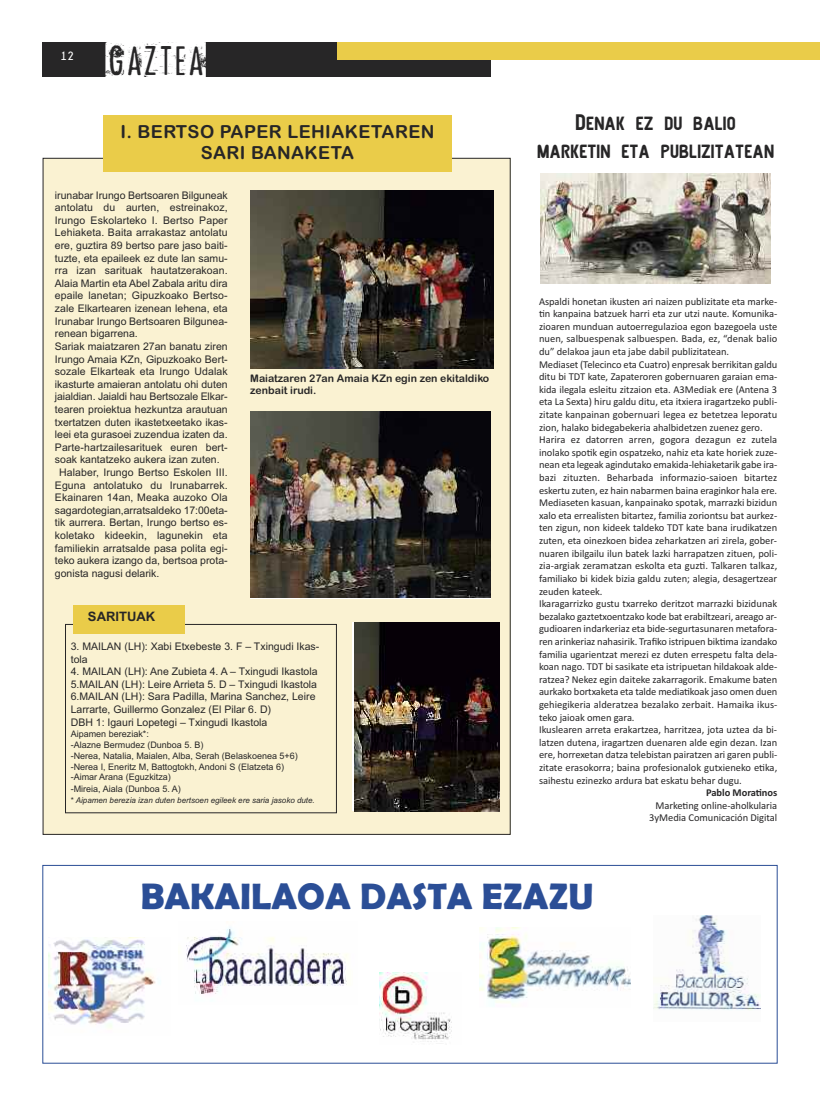
<style>
.page{position:relative;width:820px;height:1106px;background:#fff}
.page>*{position:absolute;margin:0;border:0;box-sizing:border-box;transform-origin:0 0}
.t1{font:40px "Punk Rock Show";color:#fff}
.t2{font:700 37px "Berlin Sans FB Demi";color:#2b4e96}
.t3{font:23px/27.6px "Joystick";color:#272627;text-align:center}
.t4{font:18px/21.6px "Arial Rounded MT Bold";letter-spacing:.025em;color:#272627;text-align:center}
.t5{font:700 13px "Arial";color:#272627}
.t6{font:700 12px "Champagne&Limousines";color:#fff}
.t7{font:10.5px/12.6px "Calibri";letter-spacing:-.005em;color:#272627}
.t8{font:10.5px/12.6px "Arial";color:#272627}
.t9{font:10.5px/12.6px "Arial Rounded MT Bold";color:#272627}
.t10{font:700 10.5px "Calibri";letter-spacing:-.005em;color:#272627}
.t11{font:9px/10.8px "Arial";color:#272627}
.t12{font:italic 8px "Arial";color:#272627}
</style>
<div class="page">
<div style="left:43px;top:43px;width:447px;height:34px;background:#272627"></div>
<div style="left:337px;top:42px;width:482px;height:17px;background:#eacc49"></div>
<img style="left:540px;top:174px;width:229px;height:110px">
<div style="left:43px;top:865px;width:734px;height:198px;border:1px solid #2b4e96"></div>
<img style="left:186px;top:927px;width:162px;height:67px">
<img style="left:379px;top:972px;width:73px;height:70px">
<img style="left:479px;top:927px;width:151px;height:79px">
<img style="left:653px;top:915px;width:107px;height:95px">
<img style="left:49px;top:937px;width:107px;height:92px">
<div style="left:43px;top:158px;width:467px;height:676px;background:#faf2d2"></div>
<div style="left:103px;top:116px;width:348px;height:56px;background:#eacc49"></div>
<img style="left:250px;top:191px;width:243px;height:178px">
<img style="left:354px;top:622px;width:145px;height:189px">
<div style="left:65px;top:624px;width:271px;height:189px;border:1px solid #272627"></div>
<div style="left:73px;top:605px;width:112px;height:28px;background:#eacc49"></div>
<img style="left:250px;top:411px;width:240px;height:187px">
<p class="t6" style="left:61px;top:49px;width:15px">12</p>
<h1 class="t1" style="left:108px;top:36px;width:98px">GAZTEA</h1>
<h3 class="t4" style="left:120px;top:121px;width:315px">I. BERTSO PAPER LEHIAKETAREN<br>SARI BANAKETA</h3>
<p class="t8" style="left:55px;top:189px;width:174px">irunabar Irungo Bertsoaren Bilguneak</p>
<p class="t8" style="left:55px;top:201px;width:174px">antolatu du aurten, estreinakoz,</p>
<p class="t8" style="left:55px;top:214px;width:174px">Irungo Eskolarteko I. Bertso Paper</p>
<p class="t8" style="left:55px;top:226px;width:174px">Lehiaketa. Baita arrakastaz antolatu</p>
<p class="t8" style="left:55px;top:239px;width:174px">ere, guztira 89 bertso pare jaso baiti-</p>
<p class="t8" style="left:55px;top:252px;width:174px">tuzte, eta epaileek ez dute lan samu-</p>
<p class="t8" style="left:55px;top:264px;width:174px">rra izan sarituak hautatzerakoan.</p>
<p class="t8" style="left:55px;top:277px;width:174px">Alaia Martin eta Abel Zabala aritu dira</p>
<p class="t8" style="left:55px;top:289px;width:174px">epaile lanetan; Gipuzkoako Bertso-</p>
<p class="t8" style="left:55px;top:302px;width:174px">zale Elkartearen izenean lehena, eta</p>
<p class="t8" style="left:55px;top:315px;width:174px">Irunabar Irungo Bertsoaren Bilgunea-</p>
<p class="t8" style="left:55px;top:327px;width:84px">renean bigarrena.</p>
<p class="t8" style="left:55px;top:340px;width:174px">Sariak maiatzaren 27an banatu ziren</p>
<p class="t8" style="left:55px;top:352px;width:174px">Irungo Amaia KZn, Gipuzkoako Bert-</p>
<p class="t8" style="left:55px;top:365px;width:174px">sozale Elkarteak eta Irungo Udalak</p>
<p class="t8" style="left:55px;top:378px;width:174px">ikasturte amaieran antolatu ohi duten</p>
<p class="t8" style="left:55px;top:390px;width:174px">jaialdian. Jaialdi hau Bertsozale Elkar-</p>
<p class="t8" style="left:55px;top:403px;width:174px">tearen proiektua hezkuntza arautuan</p>
<p class="t8" style="left:55px;top:415px;width:174px">txertatzen duten ikastetxeetako ikas-</p>
<p class="t8" style="left:55px;top:428px;width:174px">leei eta gurasoei zuzendua izaten da.</p>
<p class="t8" style="left:55px;top:441px;width:174px">Parte-hartzailesarituek euren bert-</p>
<p class="t8" style="left:55px;top:453px;width:166px">soak kantatzeko aukera izan zuten.</p>
<p class="t8" style="left:59px;top:466px;width:170px">Halaber, Irungo Bertso Eskolen III.</p>
<p class="t8" style="left:55px;top:478px;width:174px">Eguna antolatuko du Irunabarrek.</p>
<p class="t8" style="left:55px;top:491px;width:174px">Ekainaren 14an, Meaka auzoko Ola</p>
<p class="t8" style="left:55px;top:504px;width:174px">sagardotegian,arratsaldeko 17:00eta-</p>
<p class="t8" style="left:55px;top:516px;width:174px">tik aurrera. Bertan, Irungo bertso es-</p>
<p class="t8" style="left:55px;top:529px;width:174px">koletako kideekin, lagunekin eta</p>
<p class="t8" style="left:55px;top:541px;width:174px">familiekin arratsalde pasa polita egi-</p>
<p class="t8" style="left:55px;top:554px;width:174px">teko aukera izango da, bertsoa prota-</p>
<p class="t8" style="left:55px;top:567px;width:106px">gonista nagusi delarik.</p>
<p class="t5" style="left:88px;top:609px;width:69px">SARITUAK</p>
<p class="t9" style="left:250px;top:371px;width:240px">Maiatzaren 27an Amaia KZn egin zen ekitaldiko zenbait irudi.</p>
<p class="t8" style="left:71px;top:640px;width:250px">3. MAILAN (LH): Xabi Etxebeste 3. F – Txingudi Ikas&shy;tola</p>
<p class="t8" style="left:71px;top:665px;width:248px">4. MAILAN (LH): Ane Zubieta 4. A – Txingudi Ikastola 5.MAILAN (LH): Leire Arrieta 5. D – Txingudi Ikastola 6.MAILAN (LH): Sara Padilla, Marina Sanchez, Leire Larrarte, Guillermo Gonzalez (El Pilar 6. D)<br>DBH 1: Igauri Lopetegi – Txingudi Ikastola</p>
<p class="t11" style="left:71px;top:728px;width:228px">Aipamen bereziak*:<br>-Alazne Bermudez (Dunboa 5. B)<br>-Nerea, Natalia, Maialen, Alba, Serah (Belaskoenea 5+6) -Nerea I, Eneritz M, Battogtokh, Andoni S (Elatzeta 6) -Aimar Arana (Eguzkitza)</p>
<p class="t11" style="left:71px;top:783px;width:112px">-Mireia, Aiala (Dunboa 5. A)</p>
<p class="t12" style="left:71px;top:795px;width:245px">* Aipamen berezia izan duten bertsoen egileek ere saria jasoko dute.</p>
<h3 class="t3" style="left:537px;top:108px;width:238px">Denak ez du balio marketin eta publizitatean</h3>
<p class="t7" style="left:539px;top:295px;width:239px">Aspaldi honetan ikusten ari naizen publizitate eta marke&shy;tin kanpaina batzuek harri eta zur utzi naute. Komunika&shy;zioaren munduan autoerregulazioa egon bazegoela uste nuen, salbuespenak salbuespen. Bada, ez, “denak balio du” delakoa jaun eta jabe dabil publizitatean.<br>Mediaset (Telecinco eta Cuatro) enpresak berrikitan galdu ditu bi TDT kate, Zapateroren gobernuaren garaian ema&shy;kida ilegala esleitu zitzaion eta. A3Mediak ere (Antena 3 eta La Sexta) hiru galdu ditu, eta itxiera iragartzeko publi&shy;zitate kanpainan gobernuari legea ez betetzea leporatu zion, halako bidegabekeria ahalbidetzen zuenez gero.<br>Harira ez datorren arren, gogora dezagun ez zutela inolako spotik egin ospatzeko, nahiz eta kate horiek zuze&shy;nean eta legeak agindutako emakida-lehiaketarik gabe ira&shy;bazi zituzten. Beharbada informazio-saioen bitartez eskertu zuten, ez hain nabarmen baina eraginkor hala ere.<br>Mediaseten kasuan, kanpainako spotak, marrazki bizidun xalo eta errealisten bitartez, familia zoriontsu bat aurkez&shy;ten zigun, non kideek taldeko TDT kate bana irudikatzen zuten, eta oinezkoen bidea zeharkatzen ari zirela, gober&shy;nuaren ibilgailu ilun batek lazki harrapatzen zituen, poli&shy;zia-argiak zeramatzan eskolta eta guzti. Talkaren talkaz, familiako bi kidek bizia galdu zuten; alegia, desagertzear zeuden kateek.<br>Ikaragarrizko gustu txarreko deritzot marrazki bizidunak bezalako gaztetxoentzako kode bat erabiltzeari, areago ar&shy;gudioaren indarkeriaz eta bide-segurtasunaren metafora&shy;ren arinkeriaz nahasirik. Trafiko istripuen biktima izandako familia ugarientzat merezi ez duten errespetu falta dela&shy;koan nago. TDT bi sasikate eta istripuetan hildakoak alde&shy;ratzea? Nekez egin daiteke zakarragorik. Emakume baten aurkako bortxaketa eta talde mediatikoak jaso omen duen gehiegikeria alderatzea bezalako zerbait. Hamaika ikus&shy;teko jaioak omen gara.<br>Ikuslearen arreta erakartzea, harritzea, jota uztea da bi&shy;latzen dutena, iragartzen duenaren alde egin dezan. Izan ere, horrexetan datza telebistan pairatzen ari garen publi&shy;zitate erasokorra; baina profesionalok gutxieneko etika, saihestu ezinezko ardura bat eskatu behar dugu.</p>
<p class="t10" style="left:705px;top:786px;width:73px">Pablo Moratinos</p>
<p class="t7" style="left:649px;top:799px;width:129px;text-align:center">Marketing online-aholkularia<br>3yMedia Comunicación Digital</p>
<h2 class="t2" style="left:141px;top:874px;width:454px">BAKAILAOA DASTA EZAZU</h2>
</div>
